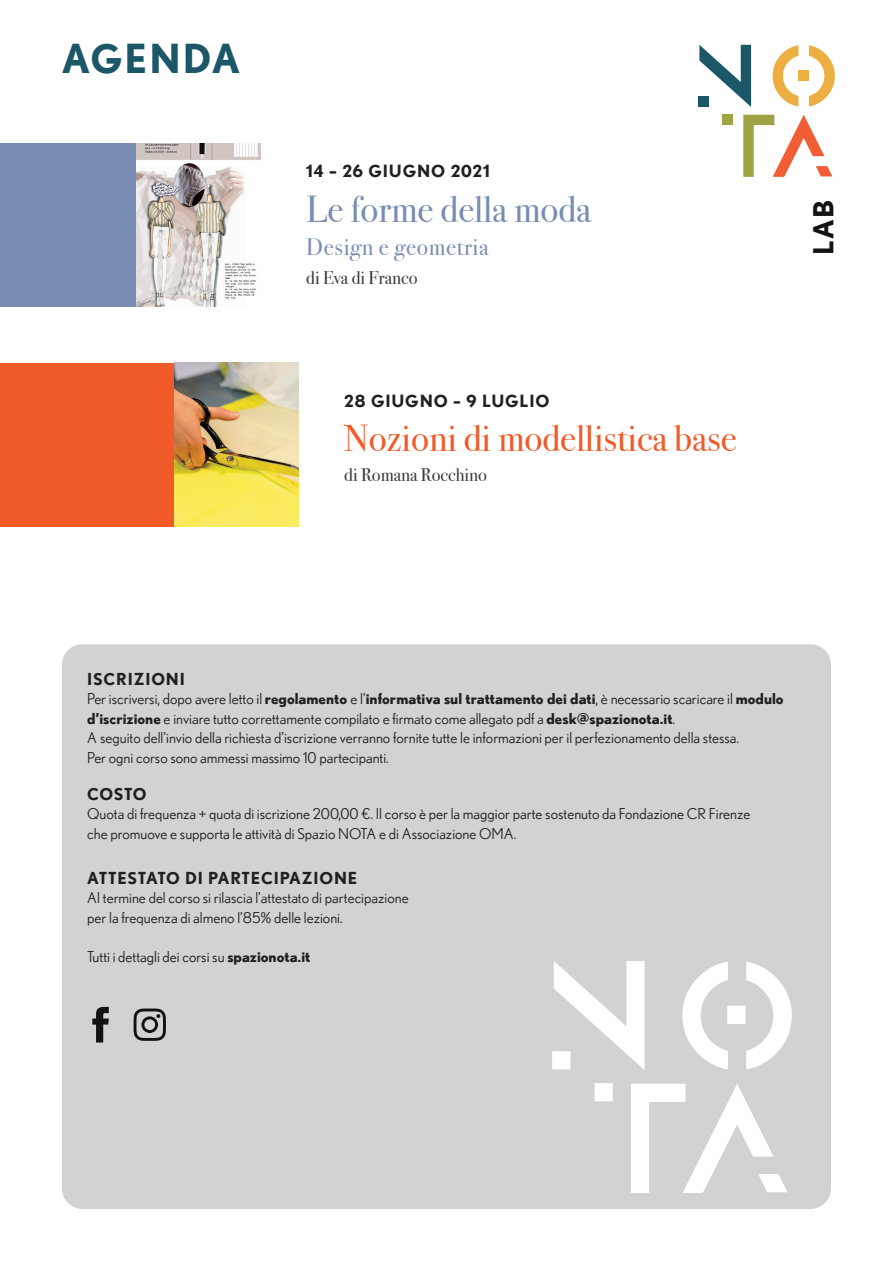
<style>
.page{position:relative;width:893px;height:1263px;background:#fff}
.page>*{position:absolute;margin:0;border:0;box-sizing:border-box;transform-origin:0 0}
.t1{font:700 39.9px "Nobel";letter-spacing:.05em;color:#1b5767}
.t2{font:37.5px "Bodoni Svty Two ITCTT";color:#f15a29}
.t3{font:37.5px "Bodoni Svty Two ITCTT";color:#788db1}
.t4{font:700 27.45px "Nobel";color:#121312}
.t5{font:23.55px "Bodoni Svty Two ITCTT";letter-spacing:.025em;color:#788db1}
.t6{font:18.45px "Bodoni Svty Two ITCTT";color:#383b3c}
.t7{font:700 16.8px "Nobel";letter-spacing:.05em;color:#231f20}
.t8{font:700 16.5px "Nobel";letter-spacing:.05em;color:#231f20}
.t9{font:15px/19.5px "Nobel";color:#231f20}
.s1{font-weight:700}
</style>
<div class="page">
<div style="left:62px;top:644px;width:769px;height:565px;background:#d1d2d4"></div>
<svg style="left:773px;top:45px;width:25px;height:62px"></svg>
<svg style="left:699px;top:45px;width:52px;height:62px"></svg>
<svg style="left:809px;top:45px;width:26px;height:62px"></svg>
<div style="left:698px;top:96px;width:11px;height:11px;background:#1b5767"></div>
<div style="left:798px;top:70px;width:10px;height:11px;background:#edaf41"></div>
<svg style="left:743px;top:115px;width:89px;height:62px"></svg>
<div style="left:723px;top:114px;width:10px;height:11px;background:#9fa343"></div>
<div style="left:0;top:143px;width:207px;height:164px;background:#788db1"></div>
<img style="left:136px;top:143px;width:124px;height:164px">
<div style="left:0;top:363px;width:245px;height:163px;background:#f15a29"></div>
<img style="left:174px;top:363px;width:124px;height:163px">
<svg style="left:92px;top:1007px;width:17px;height:35px"></svg>
<svg style="left:134px;top:1008px;width:32px;height:33px"></svg>
<h1 class="t1" style="left:62px;top:35px;width:180px">AGENDA</h1>
<p class="t7" style="left:306px;top:161px;width:185px">14 – 26 GIUGNO 2021</p>
<h2 class="t3" style="left:306px;top:179px;width:286px">Le forme della moda</h2>
<h3 class="t5" style="left:306px;top:228px;width:184px">Design e geometria</h3>
<p class="t6" style="left:306px;top:262px;width:113px">di Eva di Franco</p>
<p class="t7" style="left:344px;top:391px;width:207px">28 GIUGNO – 9 LUGLIO</p>
<h2 class="t2" style="left:344px;top:407px;width:394px">Nozioni di modellistica base</h2>
<p class="t6" style="left:344px;top:459px;width:144px">di Romana Rocchino</p>
<h3 class="t4" style="left:807px;top:255px;width:57px;rotate:-90deg">LAB</h3>
<p class="t8" style="left:87px;top:669px;width:99px">ISCRIZIONI</p>
<p class="t9" style="left:87px;top:689px;width:698px">Per iscriversi, dopo avere letto il <span class="s1">regolamento</span> e l’<span class="s1">informativa sul trattamento dei dati</span>, è necessario scaricare il <span class="s1">modulo d’iscrizione</span> e inviare tutto correttamente compilato e firmato come allegato pdf a <span class="s1">desk@spazionota.it</span>.<br>A seguito dell’invio della richiesta d’iscrizione verranno fornite tutte le informazioni per il perfezionamento della stessa.<br>Per ogni corso sono ammessi massimo 10 partecipanti.</p>
<p class="t8" style="left:87px;top:784px;width:61px">COSTO</p>
<p class="t9" style="left:87px;top:804px;width:665px">Quota di frequenza + quota di iscrizione 200,00 €. Il corso è per la maggior parte sostenuto da Fondazione CR Firenze che promuove e supporta le attività di Spazio NOTA e di Associazione OMA.</p>
<p class="t8" style="left:87px;top:868px;width:272px">ATTESTATO DI PARTECIPAZIONE</p>
<p class="t9" style="left:87px;top:888px;width:323px">Al termine del corso si rilascia l’attestato di partecipazione per la frequenza di almeno l’85% delle lezioni.</p>
<p class="t9" style="left:87px;top:947px;width:225px">Tutti i dettagli dei corsi su <span class="s1">spazionota.it</span></p>
</div>
